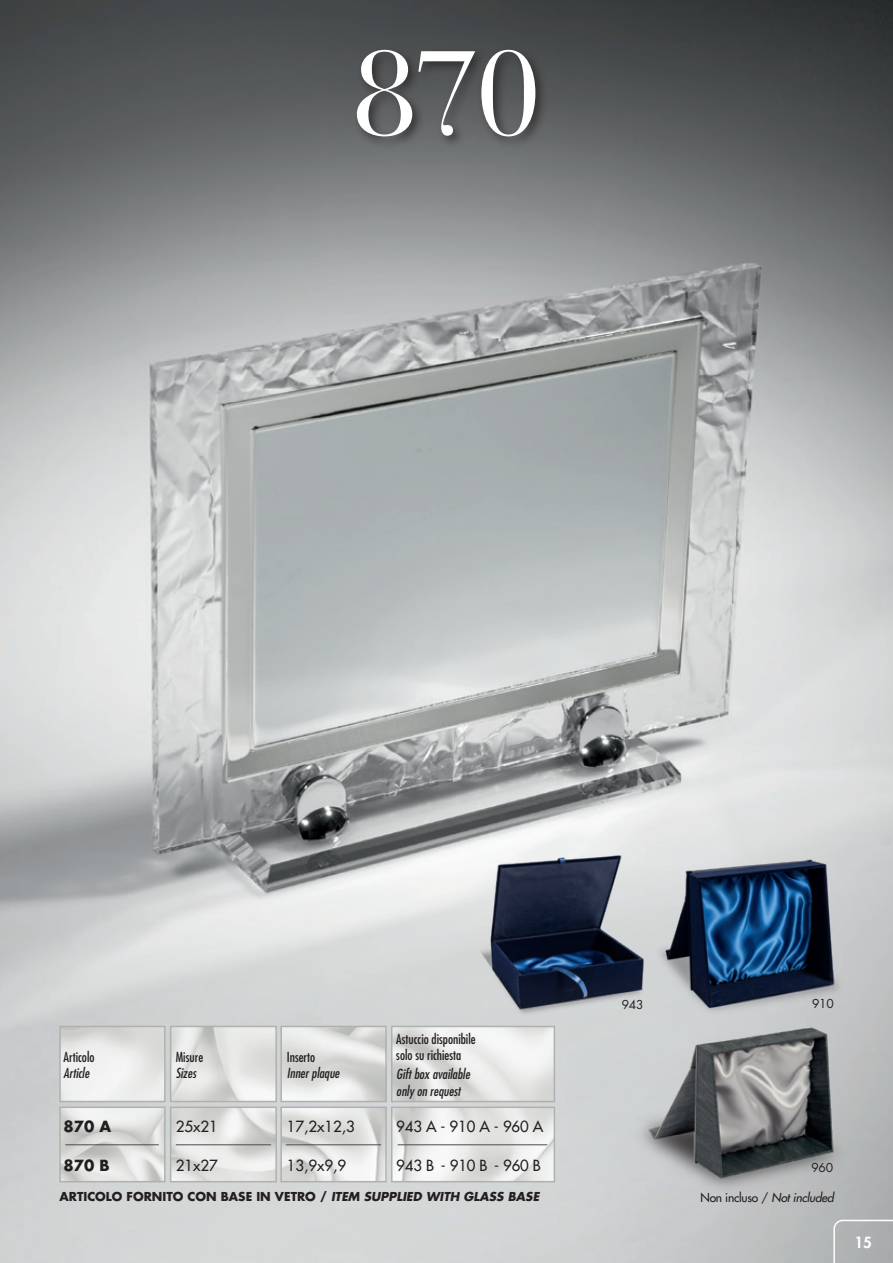
<style>
.page{position:relative;width:893px;height:1263px;background:#fff}
.page>*{position:absolute;margin:0;border:0;box-sizing:border-box;transform-origin:0 0}
.t1{font:120px "Bauer Bodoni";color:#fff}
.t2{font:500 15px "Futura Std";color:#231f20}
.t3{font:700 15px "Futura Std";color:#231f20}
.t4{font:800 15px "Futura Std";color:#fff}
.t5{font:condensed 13.5px/16.5px "Futura Std";color:#231f20}
.t6{font:italic condensed 13.5px/16.5px "Futura Std";color:#231f20}
.t7{font:700 12px "Futura Std";color:#231f20}
.t8{font:italic 500 12px "Futura Std";letter-spacing:-.02em;color:#231f20}
.t9{font:12px "Futura Std";letter-spacing:-.02em;color:#231f20}
.s1{font-style:italic}
.s2{font-style:normal}
.s3{font-weight:400;font-style:normal}
</style>
<div class="page">
<img style="left:0;top:0;width:893px;height:1263px">
<img style="left:62px;top:1029px;width:101px;height:70px">
<div style="left:59px;top:1026px;width:107px;height:76px;border:2px solid #aeb2af"></div>
<img style="left:62px;top:1109px;width:101px;height:70px">
<div style="left:59px;top:1106px;width:107px;height:76px;border:2px solid #aeb2af"></div>
<img style="left:173px;top:1029px;width:101px;height:70px">
<div style="left:170px;top:1026px;width:107px;height:76px;border:2px solid #aeb2af"></div>
<img style="left:173px;top:1109px;width:101px;height:70px">
<div style="left:170px;top:1106px;width:107px;height:76px;border:2px solid #aeb2af"></div>
<img style="left:283px;top:1029px;width:101px;height:70px">
<div style="left:280px;top:1026px;width:107px;height:76px;border:2px solid #aeb2af"></div>
<img style="left:283px;top:1109px;width:101px;height:70px">
<div style="left:280px;top:1106px;width:107px;height:76px;border:2px solid #aeb2af"></div>
<img style="left:394px;top:1029px;width:158px;height:70px">
<div style="left:391px;top:1026px;width:164px;height:76px;border:2px solid #aeb2af"></div>
<img style="left:394px;top:1109px;width:158px;height:70px">
<div style="left:391px;top:1106px;width:164px;height:76px;border:2px solid #aeb2af"></div>
<hr style="left:65px;top:1144px;width:94px;height:1px;background:#4b4c4d">
<hr style="left:176px;top:1144px;width:95px;height:1px;background:#4b4c4d">
<hr style="left:286px;top:1144px;width:95px;height:1px;background:#4b4c4d">
<hr style="left:398px;top:1144px;width:149px;height:1px;background:#4b4c4d">
<div style="left:352px;top:44px;width:197px;height:106px;background:#231f20;opacity:.75"></div>
<div style="left:0;top:945px;width:17px;height:235px;background:#c8cacc"></div>
<img style="left:593px;top:991px;width:300px;height:235px">
<img style="left:559px;top:815px;width:323px;height:216px">
<img style="left:425px;top:844px;width:229px;height:175px">
<svg style="left:833px;top:1220px;width:60px;height:43px;background:#b0b3b4"></svg>
<h1 class="t1" style="left:351px;top:22px;width:192px">870</h1>
<p class="t5" style="left:64px;top:1048px;width:32px">Articolo</p>
<p class="t6" style="left:64px;top:1065px;width:27px">Article</p>
<p class="t5" style="left:176px;top:1048px;width:29px">Misure</p>
<p class="t6" style="left:176px;top:1065px;width:22px">Sizes</p>
<p class="t5" style="left:287px;top:1048px;width:30px">Inserto</p>
<p class="t6" style="left:287px;top:1065px;width:54px">Inner plaque</p>
<p class="t5" style="left:396px;top:1030px;width:81px">Astuccio disponibile solo su richiesta</p>
<p class="t6" style="left:396px;top:1067px;width:75px">Gift box available only on request</p>
<p class="t3" style="left:64px;top:1117px;width:49px">870 A</p>
<p class="t2" style="left:176px;top:1117px;width:44px">25x21</p>
<p class="t2" style="left:287px;top:1117px;width:70px">17,2x12,3</p>
<p class="t2" style="left:396px;top:1117px;width:148px">943 A - 910 A - 960 A</p>
<p class="t3" style="left:64px;top:1155px;width:48px">870 B</p>
<p class="t2" style="left:176px;top:1155px;width:44px">21x27</p>
<p class="t2" style="left:287px;top:1155px;width:61px">13,9x9,9</p>
<p class="t2" style="left:396px;top:1155px;width:146px">943 B - 910 B - 960 B</p>
<p class="t7" style="left:60px;top:1188px;width:481px">ARTICOLO FORNITO CON BASE IN VETRO / <span class="s1">ITEM SUPPLIED WITH GLASS BASE</span></p>
<p class="t9" style="left:622px;top:997px;width:23px">943</p>
<p class="t9" style="left:812px;top:996px;width:23px">910</p>
<p class="t9" style="left:811px;top:1160px;width:23px">960</p>
<p class="t8" style="left:700px;top:1190px;width:135px"><span class="s2">Non incluso</span> <span class="s3">/</span> Not included</p>
<p class="t4" style="left:854px;top:1232px;width:19px">15</p>
</div>
